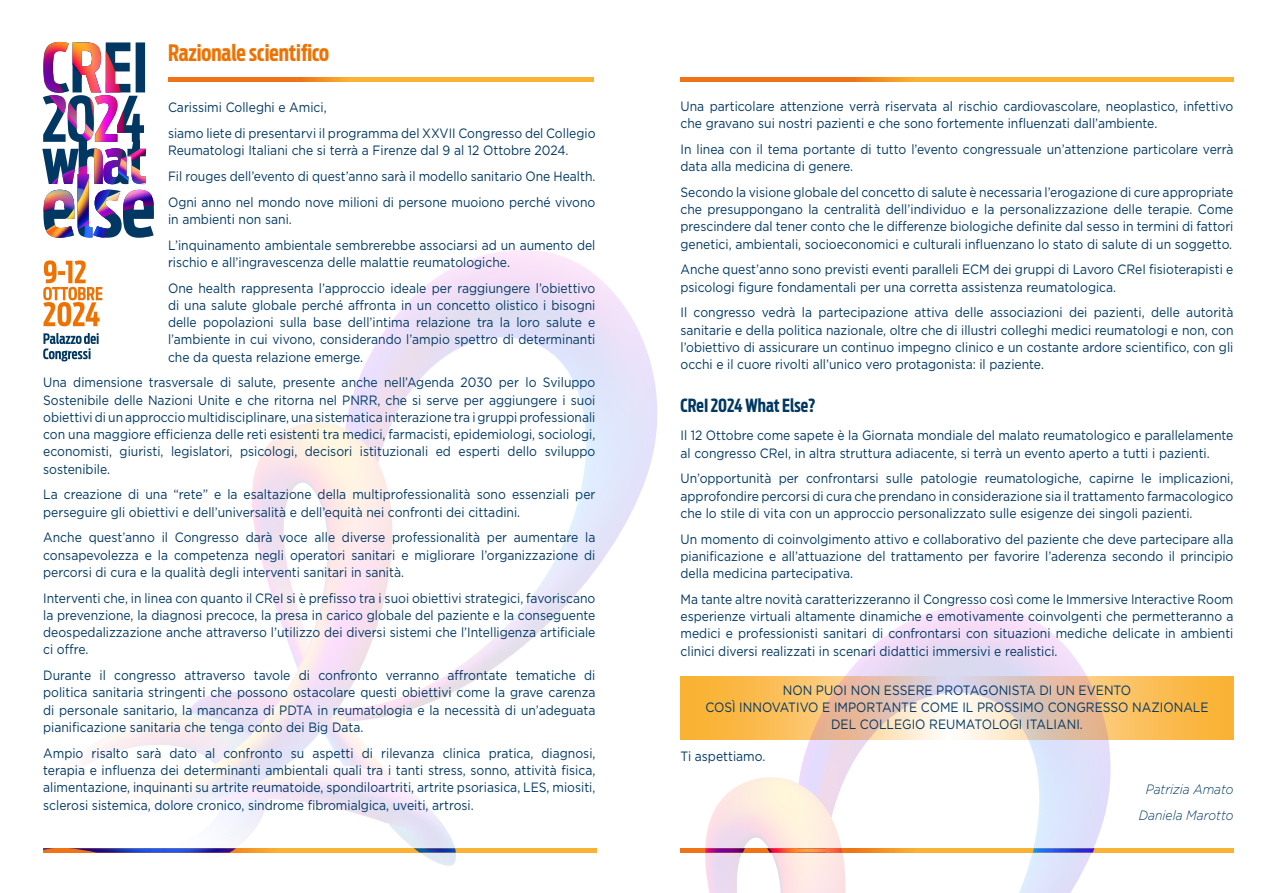
<style>
.page{position:relative;width:1276px;height:893px;background:#fff}
.page>*{position:absolute;margin:0;border:0;box-sizing:border-box;transform-origin:0 0}
.t1{font:700 22.5px "Ford Antenna Extra Cond";color:#ee7203}
.t2{font:700 18px "Ford Antenna Extra Cond";color:#003863}
.t3{font:13.5px/17.2px "Gotham";color:#003863;text-align:justify;scale:.9 1}
.t4{font:italic 300 13.5px/25.8px "Gotham";color:#003863;text-align:center;scale:.9 1}
</style>
<div class="page">
<svg style="left:1130px;top:676px;width:103px;height:64px;background:#fab948"></svg>
<svg style="left:346px;top:250px;width:312px;height:456px"></svg>
<svg style="left:192px;top:422px;width:216px;height:284px"></svg>
<svg style="left:633px;top:605px;width:497px;height:241px"></svg>
<svg style="left:43px;top:333px;width:56px;height:28px"></svg>
<svg style="left:43px;top:260px;width:59px;height:66px"></svg>
<img style="left:42px;top:42px;width:112px;height:196px">
<div style="left:680px;top:848px;width:553px;height:5px;background:#f9b233"></div>
<svg style="left:596px;top:777px;width:498px;height:116px"></svg>
<svg style="left:680px;top:78px;width:553px;height:4px;background:#f49b28"></svg>
<div style="left:43px;top:848px;width:553px;height:5px;background:#f9b233"></div>
<svg style="left:43px;top:706px;width:413px;height:160px"></svg>
<svg style="left:168px;top:78px;width:425px;height:4px;background:#f49b28"></svg>
<h1 class="t1" style="left:168px;top:33px;width:163px">Razionale scientifico</h1>
<p class="t3" style="left:168px;top:94px;width:476px;line-height:25.8px">Carissimi Colleghi e Amici,<br>siamo liete di presentarvi il programma del XXVII Congresso del Collegio</p>
<p class="t3" style="left:168px;top:137px;width:476px;line-height:25.8px;text-align:left">Reumatologi Italiani che si terrà a Firenze dal 9 al 12 Ottobre 2024.<br>Fil rouges dell’evento di quest’anno sarà il modello sanitario One Health.<br>Ogni anno nel mondo nove milioni di persone muoiono perché vivono</p>
<p class="t3" style="left:168px;top:206px;width:476px;line-height:25.8px">in ambienti non sani.<br>L’inquinamento ambientale sembrerebbe associarsi ad un aumento del</p>
<p class="t3" style="left:168px;top:249px;width:476px;line-height:25.8px">rischio e all’ingravescenza delle malattie reumatologiche.<br>One health rappresenta l’approccio ideale per raggiungere l’obiettivo</p>
<p class="t3" style="left:168px;top:296px;width:476px">di una salute globale perché affronta in un concetto olistico i bisogni delle popolazioni sulla base dell’intima relazione tra la loro salute e l’ambiente in cui vivono, considerando l’ampio spettro di determinanti che da questa relazione emerge.</p>
<p class="t3" style="left:43px;top:374px;width:615px">Una dimensione trasversale di salute, presente anche nell’Agenda 2030 per lo Sviluppo Sostenibile delle Nazioni Unite e che ritorna nel PNRR, che si serve per aggiungere i suoi obiettivi di un approccio multidisciplinare, una sistematica interazione tra i gruppi professionali con una maggiore efficienza delle reti esistenti tra medici, farmacisti, epidemiologi, sociologi, economisti, giuristi, legislatori, psicologi, decisori istituzionali ed esperti dello sviluppo sostenibile.</p>
<p class="t3" style="left:43px;top:486px;width:615px">La creazione di una “rete” e la esaltazione della multiprofessionalità sono essenziali per perseguire gli obiettivi e dell’universalità e dell’equità nei confronti dei cittadini.</p>
<p class="t3" style="left:43px;top:529px;width:615px">Anche quest’anno il Congresso darà voce alle diverse professionalità per aumentare la consapevolezza e la competenza negli operatori sanitari e migliorare l’organizzazione di percorsi di cura e la qualità degli interventi sanitari in sanità.</p>
<p class="t3" style="left:43px;top:589px;width:615px">Interventi che, in linea con quanto il CReI si è prefisso tra i suoi obiettivi strategici, favoriscano la prevenzione, la diagnosi precoce, la presa in carico globale del paziente e la conseguente deospedalizzazione anche attraverso l’utilizzo dei diversi sistemi che l’Intelligenza artificiale ci offre.</p>
<p class="t3" style="left:43px;top:666px;width:615px">Durante il congresso attraverso tavole di confronto verranno affrontate tematiche di politica sanitaria stringenti che possono ostacolare questi obiettivi come la grave carenza di personale sanitario, la mancanza di PDTA in reumatologia e la necessità di un’adeguata pianificazione sanitaria che tenga conto dei Big Data.</p>
<p class="t3" style="left:43px;top:744px;width:615px">Ampio risalto sarà dato al confronto su aspetti di rilevanza clinica pratica, diagnosi, terapia e influenza dei determinanti ambientali quali tra i tanti stress, sonno, attività fisica, alimentazione, inquinanti su artrite reumatoide, spondiloartriti, artrite psoriasica, LES, miositi, sclerosi sistemica, dolore cronico, sindrome fibromialgica, uveiti, artrosi.</p>
<p class="t3" style="left:680px;top:97px;width:616px">Una particolare attenzione verrà riservata al rischio cardiovascolare, neoplastico, infettivo che gravano sui nostri pazienti e che sono fortemente influenzati dall’ambiente.</p>
<p class="t3" style="left:680px;top:140px;width:616px">In linea con il tema portante di tutto l’evento congressuale un’attenzione particolare verrà data alla medicina di genere.</p>
<p class="t3" style="left:680px;top:183px;width:616px">Secondo la visione globale del concetto di salute è necessaria l’erogazione di cure appropriate che presuppongano la centralità dell’individuo e la personalizzazione delle terapie. Come prescindere dal tener conto che le differenze biologiche definite dal sesso in termini di fattori genetici, ambientali, socioeconomici e culturali influenzano lo stato di salute di un soggetto.</p>
<p class="t3" style="left:680px;top:261px;width:616px">Anche quest’anno sono previsti eventi paralleli ECM dei gruppi di Lavoro CReI fisioterapisti e psicologi figure fondamentali per una corretta assistenza reumatologica.</p>
<p class="t3" style="left:680px;top:304px;width:616px">Il congresso vedrà la partecipazione attiva delle associazioni dei pazienti, delle autorità sanitarie e della politica nazionale, oltre che di illustri colleghi medici reumatologi e non, con l’obiettivo di assicurare un continuo impegno clinico e un costante ardore scientifico, con gli occhi e il cuore rivolti all’unico vero protagonista: il paziente.</p>
<h2 class="t2" style="left:680px;top:390px;width:137px">CReI 2024 What Else?</h2>
<p class="t3" style="left:680px;top:427px;width:616px">Il 12 Ottobre come sapete è la Giornata mondiale del malato reumatologico e parallelamente al congresso CReI, in altra struttura adiacente, si terrà un evento aperto a tutti i pazienti.</p>
<p class="t3" style="left:680px;top:470px;width:616px">Un’opportunità per confrontarsi sulle patologie reumatologiche, capirne le implicazioni, approfondire percorsi di cura che prendano in considerazione sia il trattamento farmacologico che lo stile di vita con un approccio personalizzato sulle esigenze dei singoli pazienti.</p>
<p class="t3" style="left:680px;top:530px;width:616px">Un momento di coinvolgimento attivo e collaborativo del paziente che deve partecipare alla pianificazione e all’attuazione del trattamento per favorire l’aderenza secondo il principio della medicina partecipativa.</p>
<p class="t3" style="left:680px;top:590px;width:616px">Ma tante altre novità caratterizzeranno il Congresso così come le Immersive Interactive Room esperienze virtuali altamente dinamiche e emotivamente coinvolgenti che permetteranno a medici e professionisti sanitari di confrontarsi con situazioni mediche delicate in ambienti clinici diversi realizzati in scenari didattici immersivi e realistici.</p>
<p class="t3" style="left:705px;top:681px;width:561px;text-align:center">NON PUOI NON ESSERE PROTAGONISTA DI UN EVENTO<br>COSÌ INNOVATIVO E IMPORTANTE COME IL PROSSIMO CONGRESSO NAZIONALE<br>DEL COLLEGIO REUMATOLOGI ITALIANI.</p>
<p class="t3" style="left:680px;top:747px;width:96px">Ti aspettiamo.</p>
<p class="t4" style="left:1138px;top:776px;width:107px">Patrizia Amato<br>Daniela Marotto</p>
</div>
